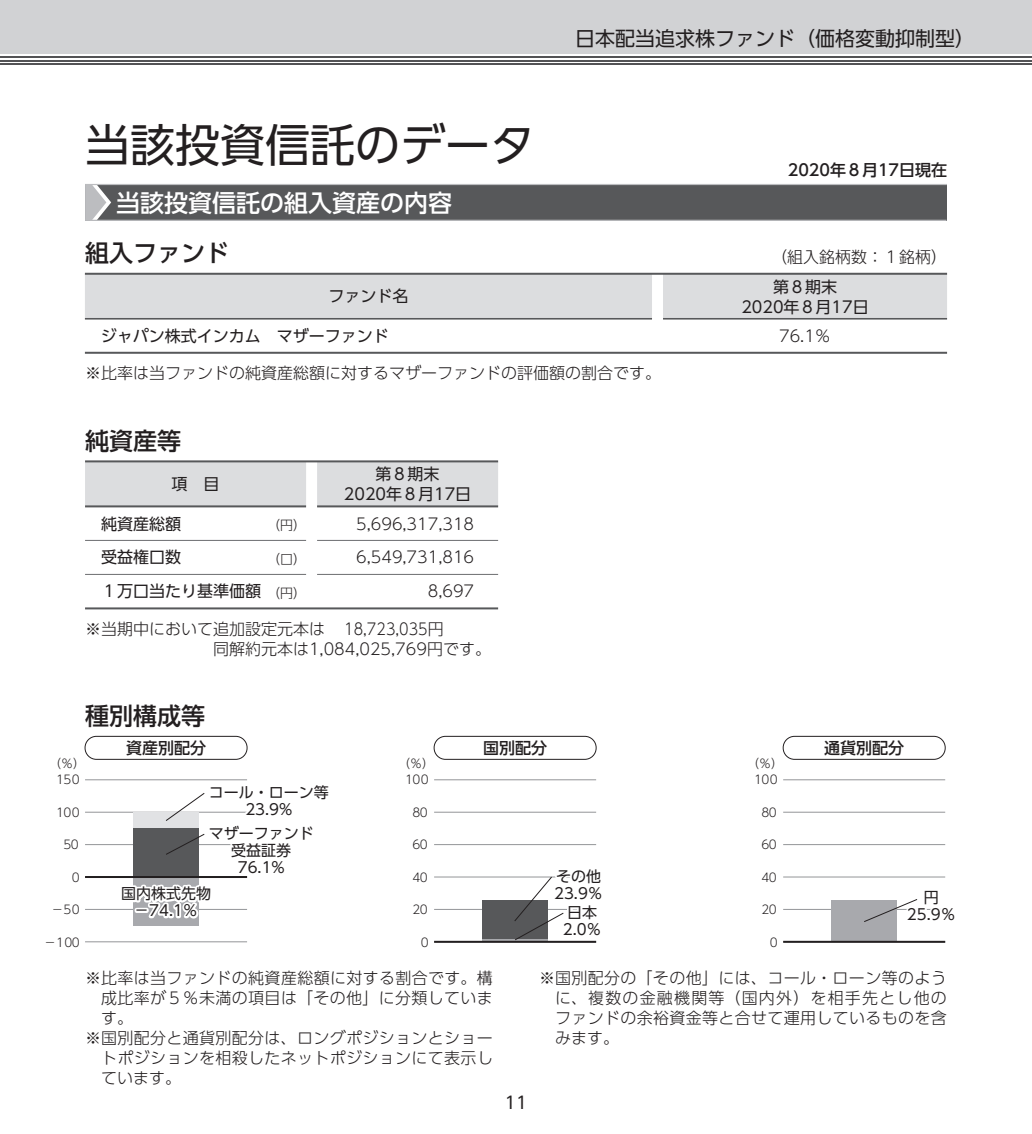
<style>
.page{position:relative;width:1032px;height:1134px;background:#fff}
.page>*{position:absolute;margin:0;border:0;box-sizing:border-box;transform-origin:0 0}
.t1{font:45px "UD Shin Go Pro Regular 90 msp RKSJ H";color:#231f20}
.t2{font:24px "UD Shin Go Pro Medium 90 msp RKSJ H";color:#231f20}
.t3{font:24px "UD Shin Go Pro Medium 90 msp RKSJ H";color:#fff}
.t4{font:20px "UD Shin Go Pro Regular 90 msp RKSJ H";color:#231f20}
.t5{font:17px "UD Shin Go Pro Regular 90 msp RKSJ H";color:#231f20}
.t6{font:16px/20px "UD Shin Go Pro Light 90 msp RKSJ H";letter-spacing:.02em;color:#231f20;text-align:justify}
.t7{font:16px/20px "UD Shin Go Pro Light 90 msp RKSJ H";color:#231f20}
.t8{font:16px/20px "UD Shin Go Pro Regular 90 msp RKSJ H";color:#231f20;text-align:center}
.t9{font:16px "UD Shin Go Pro Medium 90 msp RKSJ H";color:#231f20}
.t10{font:15px/17px "UD Shin Go Pro Regular 90 msp RKSJ H";color:#231f20;text-align:center}
.t11{font:13px "UD Shin Go Pro Light 90 msp RKSJ H";color:#231f20}
.t12{font:12px "UD Shin Go Pro Light 90 msp RKSJ H";letter-spacing:-.05em;color:#231f20}
.s1{font-family:"UD Shin Go Pro Light 90 msp RKSJ H";font-size:13px}
</style>
<div class="page">
<div style="left:0;top:0;width:1032px;height:54px;background:#d1d2d4"></div>
<hr style="left:0;top:63px;width:1032px;height:2px;background:#535355">
<hr style="left:0;top:60px;width:1032px;height:1px;background:#535355">
<hr style="left:0;top:56px;width:1032px;height:2px;background:#535355">
<div style="left:85px;top:184px;width:862px;height:36px;background:#57585a"></div>
<hr style="left:85px;top:220px;width:861px;height:1px;background:#bcbdc0">
<hr style="left:85px;top:184px;width:862px;height:1px;background:#bcbdc0">
<svg style="left:85px;top:185px;width:26px;height:35px"></svg>
<div style="left:85px;top:462px;width:413px;height:44px;background:#dcdddf"></div>
<hr style="left:85px;top:460px;width:413px;height:2px;background:#57585a">
<hr style="left:85px;top:505px;width:221px;height:2px;background:#57585a">
<hr style="left:85px;top:607px;width:413px;height:2px;background:#57585a">
<hr style="left:317px;top:505px;width:181px;height:2px;background:#57585a">
<hr style="left:85px;top:540px;width:221px;height:1px;background:#6c6d70">
<hr style="left:317px;top:540px;width:181px;height:1px;background:#6c6d70">
<hr style="left:85px;top:574px;width:221px;height:1px;background:#6c6d70">
<hr style="left:317px;top:574px;width:181px;height:1px;background:#6c6d70">
<div style="left:85px;top:275px;width:862px;height:43px;background:#dcdddf"></div>
<hr style="left:85px;top:273px;width:862px;height:2px;background:#57585a">
<hr style="left:85px;top:352px;width:862px;height:2px;background:#57585a">
<hr style="left:85px;top:318px;width:567px;height:2px;background:#57585a">
<hr style="left:663px;top:318px;width:284px;height:2px;background:#57585a">
<hr style="left:85px;top:779px;width:162px;height:1px;background:#939598">
<hr style="left:85px;top:812px;width:162px;height:1px;background:#939598">
<hr style="left:85px;top:844px;width:162px;height:1px;background:#939598">
<hr style="left:85px;top:909px;width:162px;height:1px;background:#939598">
<hr style="left:85px;top:941px;width:162px;height:1px;background:#939598">
<div style="left:134px;top:877px;width:65px;height:48px;background:#a8a9ad"></div>
<hr style="left:85px;top:876px;width:162px;height:2px;background:#231f20">
<svg style="left:117px;top:780px;width:131px;height:142px"></svg>
<div style="left:85px;top:736px;width:162px;height:24px;border:1px solid #231f20;border-radius:11px"></div>
<hr style="left:434px;top:779px;width:162px;height:1px;background:#939598">
<hr style="left:434px;top:812px;width:162px;height:1px;background:#939598">
<hr style="left:434px;top:844px;width:162px;height:1px;background:#939598">
<hr style="left:434px;top:909px;width:162px;height:1px;background:#939598">
<hr style="left:434px;top:877px;width:162px;height:1px;background:#939598">
<svg style="left:483px;top:938px;width:30px;height:3px"></svg>
<div style="left:483px;top:900px;width:65px;height:38px;background:#57585a"></div>
<hr style="left:434px;top:941px;width:162px;height:2px;background:#231f20">
<svg style="left:513px;top:876px;width:83px;height:65px"></svg>
<div style="left:434px;top:736px;width:162px;height:24px;border:1px solid #231f20;border-radius:11px"></div>
<hr style="left:783px;top:779px;width:162px;height:1px;background:#939598">
<hr style="left:783px;top:812px;width:162px;height:1px;background:#939598">
<hr style="left:783px;top:844px;width:162px;height:1px;background:#939598">
<hr style="left:783px;top:909px;width:162px;height:1px;background:#939598">
<hr style="left:783px;top:877px;width:162px;height:1px;background:#939598">
<div style="left:832px;top:900px;width:65px;height:42px;background:#a8a9ad"></div>
<hr style="left:783px;top:941px;width:162px;height:2px;background:#231f20">
<svg style="left:864px;top:899px;width:81px;height:23px"></svg>
<div style="left:783px;top:736px;width:162px;height:24px;border:1px solid #231f20;border-radius:11px"></div>
<h1 class="t1" style="left:85px;top:128px;width:452px">当該投資信託のデータ</h1>
<h2 class="t3" style="left:116px;top:193px;width:338px">当該投資信託の組入資産の内容</h2>
<p class="t4" style="left:575px;top:31px;width:401px">日本配当追求株ファンド（価格変動抑制型）</p>
<p class="t9" style="left:788px;top:164px;width:161px">2020年８月17日現在</p>
<h2 class="t2" style="left:85px;top:244px;width:146px">組入ファンド</h2>
<p class="t7" style="left:771px;top:249px;width:177px">（組入銘柄数：１銘柄）</p>
<p class="t8" style="left:328px;top:289px;width:81px">ファンド名</p>
<p class="t8" style="left:741px;top:279px;width:129px">第８期末<br>2020年８月17日</p>
<p class="t8" style="left:101px;top:328px;width:289px">ジャパン株式インカム　マザーファンド</p>
<p class="t6" style="left:779px;top:328px;width:53px">76.1％</p>
<p class="t7" style="left:85px;top:365px;width:577px">※比率は当ファンドの純資産総額に対するマザーファンドの評価額の割合です。</p>
<h2 class="t2" style="left:85px;top:431px;width:98px">純資産等</h2>
<p class="t8" style="left:172px;top:476px;width:49px">項　目</p>
<p class="t8" style="left:344px;top:466px;width:129px">第８期末<br>2020年８月17日</p>
<p class="t8" style="left:101px;top:516px;width:81px">純資産総額</p>
<p class="t11" style="left:267px;top:520px;width:40px">（円）</p>
<p class="t7" style="left:356px;top:516px;width:119px">5,696,317,318</p>
<p class="t8" style="left:101px;top:550px;width:81px">受益権口数</p>
<p class="t11" style="left:267px;top:554px;width:40px">（口）</p>
<p class="t7" style="left:356px;top:550px;width:119px">6,549,731,816</p>
<p class="t8" style="left:101px;top:583px;width:206px">１万口当たり基準価額<span class="s1">（円）</span></p>
<p class="t6" style="left:428px;top:583px;width:48px">8,697</p>
<p class="t7" style="left:213px;top:621px;width:279px;text-indent:-128px">※当期中において追加設定元本は　 18,723,035円<br>同解約元本は1,084,025,769円です。</p>
<h2 class="t2" style="left:85px;top:707px;width:122px">種別構成等</h2>
<p class="t9" style="left:126px;top:742px;width:81px">資産別配分</p>
<p class="t9" style="left:483px;top:742px;width:65px">国別配分</p>
<p class="t9" style="left:824px;top:742px;width:81px">通貨別配分</p>
<p class="t12" style="left:49px;top:759px;width:38px">（％）</p>
<p class="t12" style="left:398px;top:759px;width:38px">（％）</p>
<p class="t12" style="left:747px;top:759px;width:38px">（％）</p>
<p class="t12" style="left:56px;top:775px;width:25px">150</p>
<p class="t12" style="left:56px;top:808px;width:25px">100</p>
<p class="t12" style="left:63px;top:840px;width:17px">50</p>
<p class="t12" style="left:72px;top:873px;width:9px">0</p>
<p class="t12" style="left:51px;top:905px;width:30px">－50</p>
<p class="t10" style="left:209px;top:786px;width:121px">コール・ローン等<br>23.9%</p>
<p class="t10" style="left:209px;top:827px;width:106px">マザーファンド受益証券<br>76.1%</p>
<p class="t10" style="left:121px;top:887px;width:92px">国内株式先物－74.1％</p>
<p class="t12" style="left:405px;top:775px;width:25px">100</p>
<p class="t12" style="left:412px;top:808px;width:17px">80</p>
<p class="t12" style="left:412px;top:840px;width:17px">60</p>
<p class="t12" style="left:412px;top:873px;width:17px">40</p>
<p class="t12" style="left:412px;top:905px;width:17px">20</p>
<p class="t12" style="left:44px;top:937px;width:37px">－100</p>
<p class="t12" style="left:421px;top:937px;width:9px">0</p>
<p class="t10" style="left:554px;top:869px;width:50px;text-align:left">その他<br>23.9％</p>
<p class="t10" style="left:563px;top:905px;width:40px;text-align:left">日本<br>2.0％</p>
<p class="t12" style="left:754px;top:775px;width:25px">100</p>
<p class="t12" style="left:761px;top:808px;width:17px">80</p>
<p class="t12" style="left:761px;top:840px;width:17px">60</p>
<p class="t12" style="left:761px;top:873px;width:17px">40</p>
<p class="t12" style="left:761px;top:905px;width:17px">20</p>
<p class="t12" style="left:770px;top:937px;width:9px">0</p>
<p class="t10" style="left:907px;top:891px;width:50px">円<br>25.9％</p>
<p class="t6" style="left:85px;top:970px;width:409px">※ 比率は当ファンドの純資産総額に対する割合です。構</p>
<p class="t6" style="left:101px;top:990px;width:393px">成比率が５％未満の項目は「その他」に分類していま</p>
<p class="t6" style="left:101px;top:1010px;width:33px">す。</p>
<p class="t6" style="left:85px;top:1030px;width:409px">※ 国別配分と通貨別配分は、ロングポジションとショー</p>
<p class="t6" style="left:101px;top:1050px;width:393px">トポジションを相殺したネットポジションにて表示し</p>
<p class="t6" style="left:101px;top:1070px;width:81px">ています。</p>
<p class="t5" style="left:505px;top:1096px;width:24px">11</p>
<p class="t6" style="left:555px;top:970px;width:393px;text-indent:-16px">※ 国別配分の「その他」には、コール・ローン等のように、複数の金融機関等（国内外）を相手先とし他のファンドの余裕資金等と合せて運用しているものを含みます。</p>
</div>
